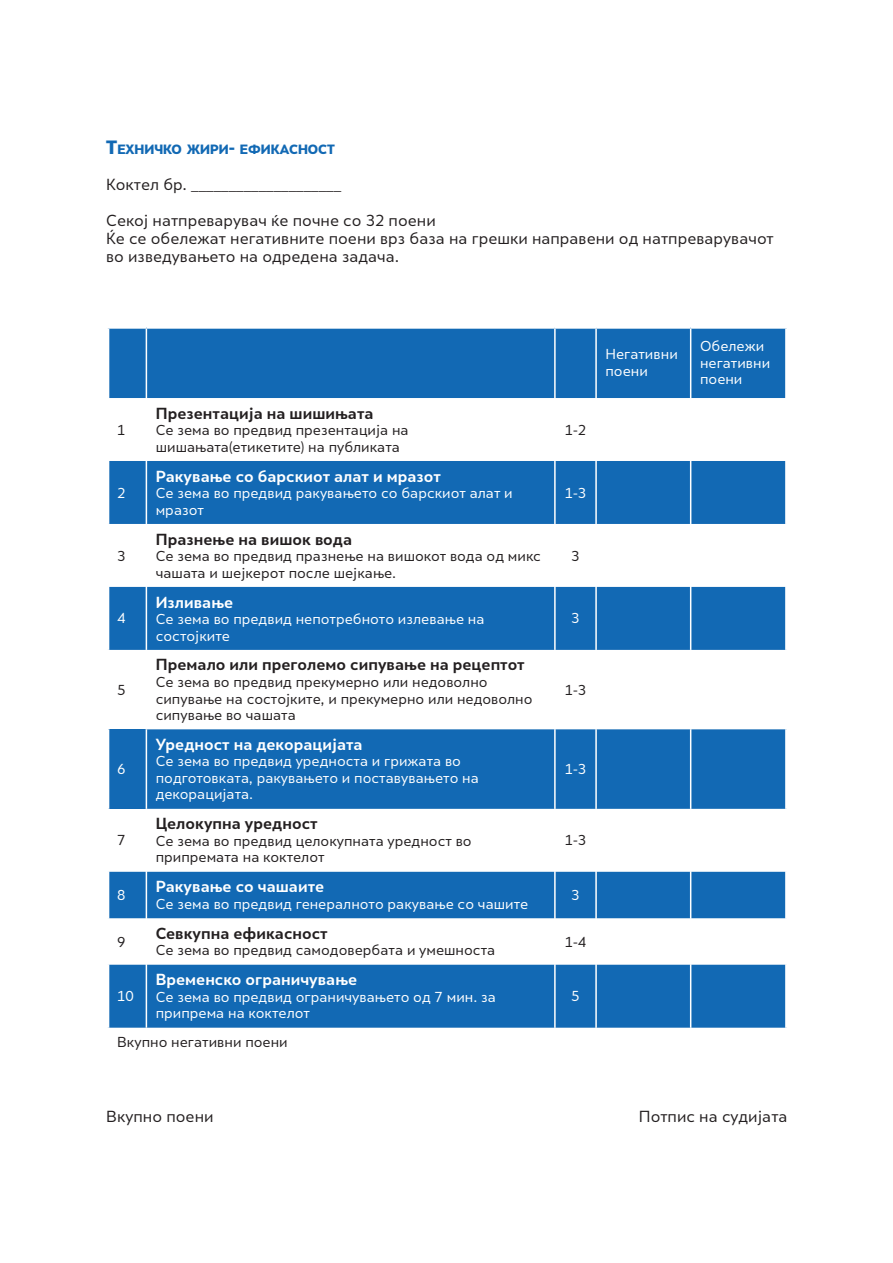
<style>
.page{position:relative;width:893px;height:1263px;background:#fff}
.page>*{position:absolute;margin:0;border:0;box-sizing:border-box;transform-origin:0 0}
.t1{font:15px/18px "Skola Sans";color:#231f20}
.t2{font:700 15px "Skola Sans";color:#231f20}
.t3{font:700 15px "Skola Sans";color:#fff}
.t4{font:13.5px/16.5px "Skola Sans";color:#231f20}
.t5{font:13.5px/16.5px "Skola Sans";color:#fff}
.t6{font:900 12.6px "Skola Sans";color:#1269b4}
.s1{font-size:18px}
</style>
<div class="page">
<svg style="left:109px;top:329px;width:676px;height:699px;fill:#1269b4"></svg>
<div style="left:108px;top:729px;width:38px;height:80px;background:#1269b4"></div>
<hr style="left:106px;top:729px;width:3px;height:80px;background:#fff">
<hr style="left:146px;top:329px;width:1px;height:69px;background:#fff">
<hr style="left:554px;top:329px;width:2px;height:69px;background:#fff">
<hr style="left:146px;top:398px;width:1px;height:63px;background:#fff">
<hr style="left:554px;top:398px;width:2px;height:63px;background:#fff">
<hr style="left:146px;top:461px;width:1px;height:63px;background:#fff">
<hr style="left:554px;top:461px;width:2px;height:63px;background:#fff">
<hr style="left:146px;top:524px;width:1px;height:63px;background:#fff">
<hr style="left:554px;top:524px;width:2px;height:63px;background:#fff">
<hr style="left:146px;top:587px;width:1px;height:63px;background:#fff">
<hr style="left:554px;top:587px;width:2px;height:63px;background:#fff">
<hr style="left:146px;top:650px;width:1px;height:79px;background:#fff">
<hr style="left:554px;top:650px;width:2px;height:79px;background:#fff">
<hr style="left:146px;top:729px;width:1px;height:80px;background:#fff">
<hr style="left:146px;top:809px;width:1px;height:63px;background:#fff">
<hr style="left:554px;top:809px;width:2px;height:63px;background:#fff">
<hr style="left:146px;top:872px;width:1px;height:46px;background:#fff">
<hr style="left:554px;top:872px;width:2px;height:46px;background:#fff">
<hr style="left:146px;top:918px;width:1px;height:47px;background:#fff">
<hr style="left:554px;top:918px;width:2px;height:47px;background:#fff">
<hr style="left:146px;top:965px;width:1px;height:63px;background:#fff">
<hr style="left:554px;top:965px;width:2px;height:63px;background:#fff">
<hr style="left:595px;top:329px;width:2px;height:69px;background:#fff">
<hr style="left:690px;top:329px;width:1px;height:69px;background:#fff">
<hr style="left:595px;top:398px;width:2px;height:63px;background:#fff">
<hr style="left:690px;top:398px;width:1px;height:63px;background:#fff">
<hr style="left:595px;top:461px;width:2px;height:63px;background:#fff">
<hr style="left:690px;top:461px;width:1px;height:63px;background:#fff">
<hr style="left:595px;top:524px;width:2px;height:63px;background:#fff">
<hr style="left:690px;top:524px;width:1px;height:63px;background:#fff">
<hr style="left:595px;top:587px;width:2px;height:63px;background:#fff">
<hr style="left:690px;top:587px;width:1px;height:63px;background:#fff">
<hr style="left:595px;top:650px;width:2px;height:79px;background:#fff">
<hr style="left:690px;top:650px;width:1px;height:79px;background:#fff">
<hr style="left:595px;top:809px;width:2px;height:63px;background:#fff">
<hr style="left:690px;top:809px;width:1px;height:63px;background:#fff">
<hr style="left:595px;top:872px;width:2px;height:46px;background:#fff">
<hr style="left:690px;top:872px;width:1px;height:46px;background:#fff">
<hr style="left:595px;top:918px;width:2px;height:47px;background:#fff">
<hr style="left:690px;top:918px;width:1px;height:47px;background:#fff">
<hr style="left:595px;top:965px;width:2px;height:63px;background:#fff">
<hr style="left:690px;top:965px;width:1px;height:63px;background:#fff">
<hr style="left:554px;top:729px;width:2px;height:80px;background:#fff">
<hr style="left:595px;top:729px;width:2px;height:80px;background:#fff">
<hr style="left:690px;top:729px;width:1px;height:80px;background:#fff">
<p class="t6" style="left:106px;top:141px;width:230px"><span class="s1">Т</span>ехничко жири<span class="s1">-</span> ефикасност</p>
<p class="t1" style="left:106px;top:175px;width:236px">Коктел бр. ____________________</p>
<p class="t1" style="left:106px;top:211px;width:669px">Секој натпреварувач ќе почне со 32 поени<br>Ќе се обележат негативните поени врз база на грешки направени од натпреварувачот во изведувањето на одредена задача.</p>
<p class="t4" style="left:117px;top:421px;width:10px">1</p>
<p class="t5" style="left:117px;top:484px;width:10px">2</p>
<p class="t4" style="left:117px;top:547px;width:10px">3</p>
<p class="t5" style="left:117px;top:610px;width:10px">4</p>
<p class="t4" style="left:117px;top:681px;width:10px">5</p>
<p class="t5" style="left:117px;top:761px;width:10px">6</p>
<p class="t4" style="left:117px;top:832px;width:10px">7</p>
<p class="t2" style="left:156px;top:404px;width:219px">П резентација на шишињата</p>
<p class="t4" style="left:156px;top:422px;width:254px">Се зема во предвид презентација на шишањата(етикетите) на публиката</p>
<p class="t4" style="left:565px;top:421px;width:23px">1-2</p>
<p class="t3" style="left:156px;top:467px;width:287px">Ракување со барскиот алат и мразот</p>
<p class="t5" style="left:156px;top:485px;width:359px">Се зема во предвид ракувањето со барскиот алат и мразот</p>
<p class="t5" style="left:565px;top:484px;width:23px">1-3</p>
<p class="t2" style="left:156px;top:530px;width:198px">П разнење на вишок вода</p>
<p class="t4" style="left:156px;top:548px;width:387px">Се зема во предвид празнење на вишокот вода од микс чашата и шејкерот после шејкање.</p>
<p class="t4" style="left:571px;top:547px;width:10px">3</p>
<p class="t3" style="left:156px;top:593px;width:79px">Изливање</p>
<p class="t5" style="left:156px;top:611px;width:330px">Се зема во предвид непотребното излевање на состојките</p>
<p class="t5" style="left:571px;top:610px;width:10px">3</p>
<p class="t2" style="left:156px;top:656px;width:370px">П ремало или преголемо сипување на рецептот</p>
<p class="t4" style="left:156px;top:674px;width:378px">Се зема во предвид прекумерно или недоволно сипување на состојките, и прекумерно или недоволно сипување во чашата</p>
<p class="t4" style="left:565px;top:681px;width:23px">1-3</p>
<p class="t3" style="left:156px;top:735px;width:208px">Уредност на декорацијата</p>
<p class="t5" style="left:156px;top:753px;width:325px">Се зема во предвид уредноста и грижата во подготовката, ракувањето и поставувањето на декорацијата.</p>
<p class="t5" style="left:565px;top:761px;width:23px">1-3</p>
<p class="t2" style="left:156px;top:815px;width:163px">Целокупна уредност</p>
<p class="t4" style="left:156px;top:832px;width:317px">Се зема во предвид целокупната уредност во припремата на коктелот</p>
<p class="t4" style="left:565px;top:832px;width:23px">1-3</p>
<p class="t5" style="left:117px;top:887px;width:10px">8</p>
<p class="t3" style="left:156px;top:877px;width:170px">Ракување со чашаите</p>
<p class="t5" style="left:156px;top:895px;width:374px">Се зема во предвид генералното ракување со чашите</p>
<p class="t4" style="left:117px;top:933px;width:10px">9</p>
<p class="t2" style="left:156px;top:924px;width:173px">Севкупна ефикасност</p>
<p class="t4" style="left:156px;top:942px;width:341px">Се зема во предвид самодовербата и умешноста</p>
<p class="t5" style="left:571px;top:887px;width:10px">3</p>
<p class="t4" style="left:565px;top:933px;width:23px">1-4</p>
<p class="t3" style="left:156px;top:970px;width:203px">Временско ограничување</p>
<p class="t5" style="left:156px;top:988px;width:342px">Се зема во предвид ограничувањето од 7 мин. за припрема на коктелот</p>
<p class="t5" style="left:571px;top:988px;width:10px">5</p>
<p class="t4" style="left:117px;top:1034px;width:172px">Вкупно негативни поени</p>
<p class="t5" style="left:117px;top:988px;width:18px">10</p>
<p class="t5" style="left:605px;top:346px;width:74px">Негативни поени</p>
<p class="t5" style="left:700px;top:338px;width:72px">Обележи негативни поени</p>
<p class="t1" style="left:106px;top:1107px;width:109px">Вкупно поени</p>
<p class="t1" style="left:639px;top:1107px;width:150px">Потпис на судијата</p>
</div>
